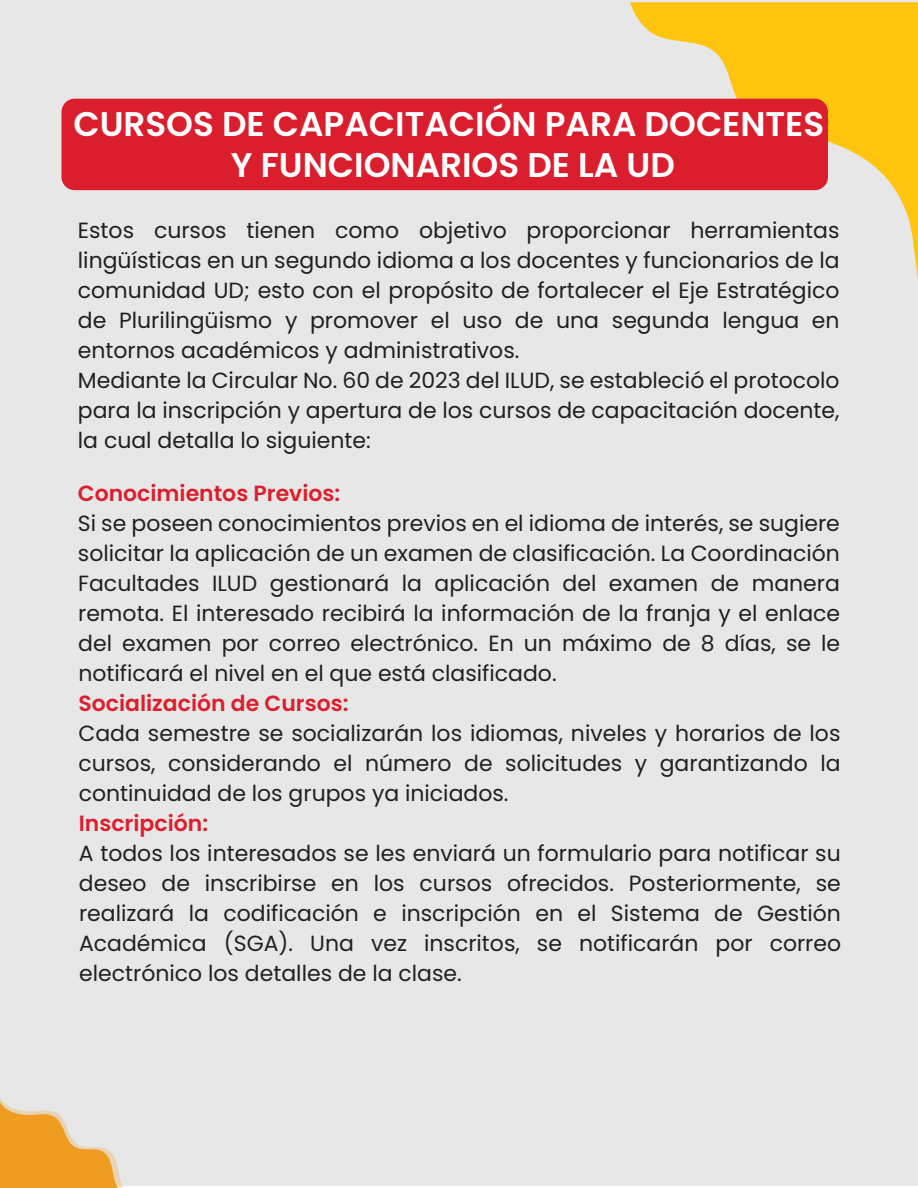
<style>
.page{position:relative;width:918px;height:1188px;background:#fff}
.page>*{position:absolute;margin:0;border:0;box-sizing:border-box;transform-origin:0 0}
.t1{font:600 34.2px/41.1px "Poppins";color:#fff;text-align:center}
.t2{font:21.9px/30px "Poppins";color:#231f20;text-align:justify}
.t3{font:600 21.9px "Poppins";color:#dc1f2e}
</style>
<div class="page">
<div style="left:0;top:1px;width:918px;height:1185px;background:#e6e7e6"></div>
<svg style="left:0;top:1098px;width:124px;height:90px"></svg>
<svg style="left:630px;top:2px;width:288px;height:278px"></svg>
<div style="left:61px;top:99px;width:767px;height:91px;background:#db1e2d;border-radius:13px"></div>
<h1 class="t1" style="left:73px;top:103px;width:752px">CURSOS DE CAPACITACIÓN PARA DOCENTES<br>Y FUNCIONARIOS DE LA UD</h1>
<p class="t2" style="left:78px;top:216px;width:763px;text-align:left">Estos cursos tienen como objetivo proporcionar herramientas lingüísticas en un segundo idioma a los docentes y funcionarios de la comunidad UD; esto con el propósito de fortalecer el Eje Estratégico de Plurilingüismo y promover el uso de una segunda lengua en entornos académicos y administrativos.<br>Mediante la Circular No. 60 de 2023 del ILUD, se estableció el protocolo para la inscripción y apertura de los cursos de capacitación docente, la cual detalla lo siguiente:</p>
<p class="t3" style="left:78px;top:480px;width:264px">Conocimientos Previos:</p>
<p class="t2" style="left:78px;top:508px;width:764px">Si se poseen conocimientos previos en el idioma de interés, se sugiere solicitar la aplicación de un examen de clasificación. La Coordinación Facultades ILUD gestionará la aplicación del examen de manera remota. El interesado recibirá la información de la franja y el enlace del examen por correo electrónico. En un máximo de 8 días, se le notificará el nivel en el que está clasificado.</p>
<p class="t3" style="left:78px;top:690px;width:272px">Socialización de Cursos:</p>
<p class="t2" style="left:79px;top:718px;width:764px">Cada semestre se socializarán los idiomas, niveles y horarios de los cursos, considerando el número de solicitudes y garantizando la continuidad de los grupos ya iniciados.</p>
<p class="t3" style="left:79px;top:810px;width:131px">Inscripción:</p>
<p class="t2" style="left:79px;top:838px;width:764px">A todos los interesados se les enviará un formulario para notificar su deseo de inscribirse en los cursos ofrecidos. Posteriormente, se realizará la codificación e inscripción en el Sistema de Gestión Académica (SGA). Una vez inscritos, se notificarán por correo electrónico los detalles de la clase.</p>
</div>
